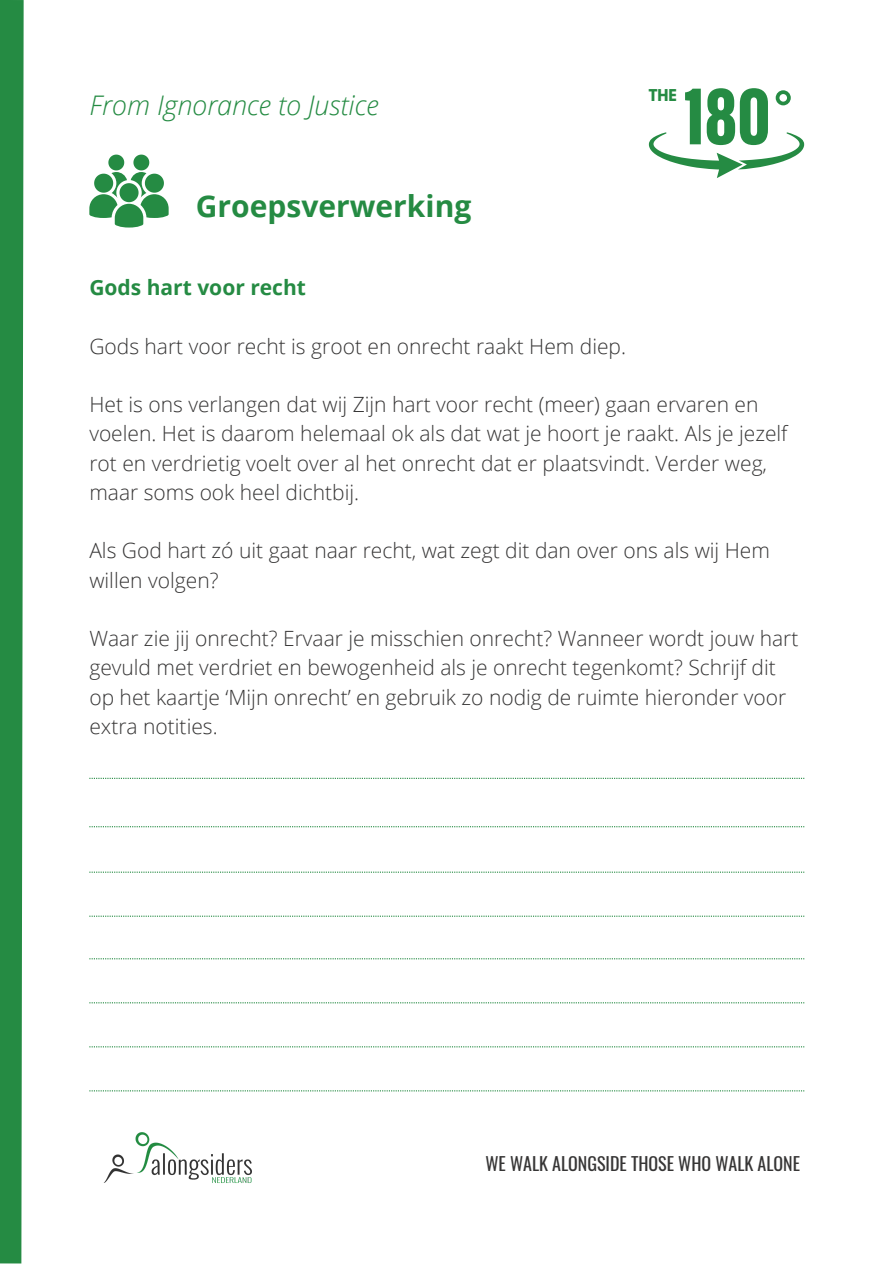
<style>
.page{position:relative;width:894px;height:1264px;background:#fff}
.page>*{position:absolute;margin:0;border:0;box-sizing:border-box;transform-origin:0 0}
.t1{font:700 30px "Open Sans";color:#258b43}
.t2{font:italic 300 27px "Open Sans";color:#258b43}
.t3{font:300 21px/29.2px "Open Sans";color:#363535}
.t4{font:700 21px "Open Sans";color:#258b43}
.t5{font:18px "Oswald";color:#363535}
.t6{font:700 14.55px "League Spartan";color:#258b43}
</style>
<div class="page">
<img style="left:103px;top:1132px;width:149px;height:51px">
<svg style="left:0;top:0;width:24px;height:1263px"></svg>
<svg style="left:89px;top:155px;width:79px;height:72px"></svg>
<svg style="left:648px;top:88px;width:156px;height:90px"></svg>
<svg style="left:89px;top:777px;width:715px;height:2px"></svg>
<svg style="left:89px;top:826px;width:715px;height:1px"></svg>
<svg style="left:89px;top:871px;width:715px;height:1px"></svg>
<svg style="left:89px;top:915px;width:715px;height:1px"></svg>
<svg style="left:89px;top:958px;width:715px;height:1px"></svg>
<svg style="left:89px;top:1002px;width:715px;height:1px"></svg>
<svg style="left:89px;top:1046px;width:715px;height:1px"></svg>
<svg style="left:89px;top:1090px;width:715px;height:1px"></svg>
<h4 class="t2" style="left:89px;top:86px;width:291px">From Ignorance to Justice</h4>
<h4 class="t1" style="left:196px;top:185px;width:277px">Groepsverwerking</h4>
<h1 class="t4" style="left:89px;top:272px;width:218px">Gods hart voor recht</h1>
<p class="t6" style="left:648px;top:87px;width:30px">THE</p>
<p class="t3" style="left:89px;top:331px;width:538px">Gods hart voor recht is groot en onrecht raakt Hem diep.</p>
<p class="t3" style="left:89px;top:389px;width:699px">Het is ons verlangen dat wij Zijn hart voor recht (meer) gaan ervaren en voelen. Het is daarom helemaal ok als dat wat je hoort je raakt. Als je jezelf rot en verdrietig voelt over al het onrecht dat er plaatsvindt. Verder weg, maar soms ook heel dichtbij.</p>
<h3 class="t3" style="left:89px;top:535px;width:682px">Als God hart zó uit gaat naar recht, wat zegt dit dan over ons als wij Hem willen volgen?</h3>
<h4 class="t3" style="left:89px;top:623px;width:710px">Waar zie jij onrecht? Ervaar je misschien onrecht? Wanneer wordt jouw hart gevuld met verdriet en bewogenheid als je onrecht tegenkomt? Schrijf dit op het kaartje ‘Mijn onrecht’ en gebruik zo nodig de ruimte hieronder voor extra notities.</h4>
<h4 class="t5" style="left:485px;top:1149px;width:316px">WE WALK ALONGSIDE THOSE WHO WALK ALONE</h4>
</div>
